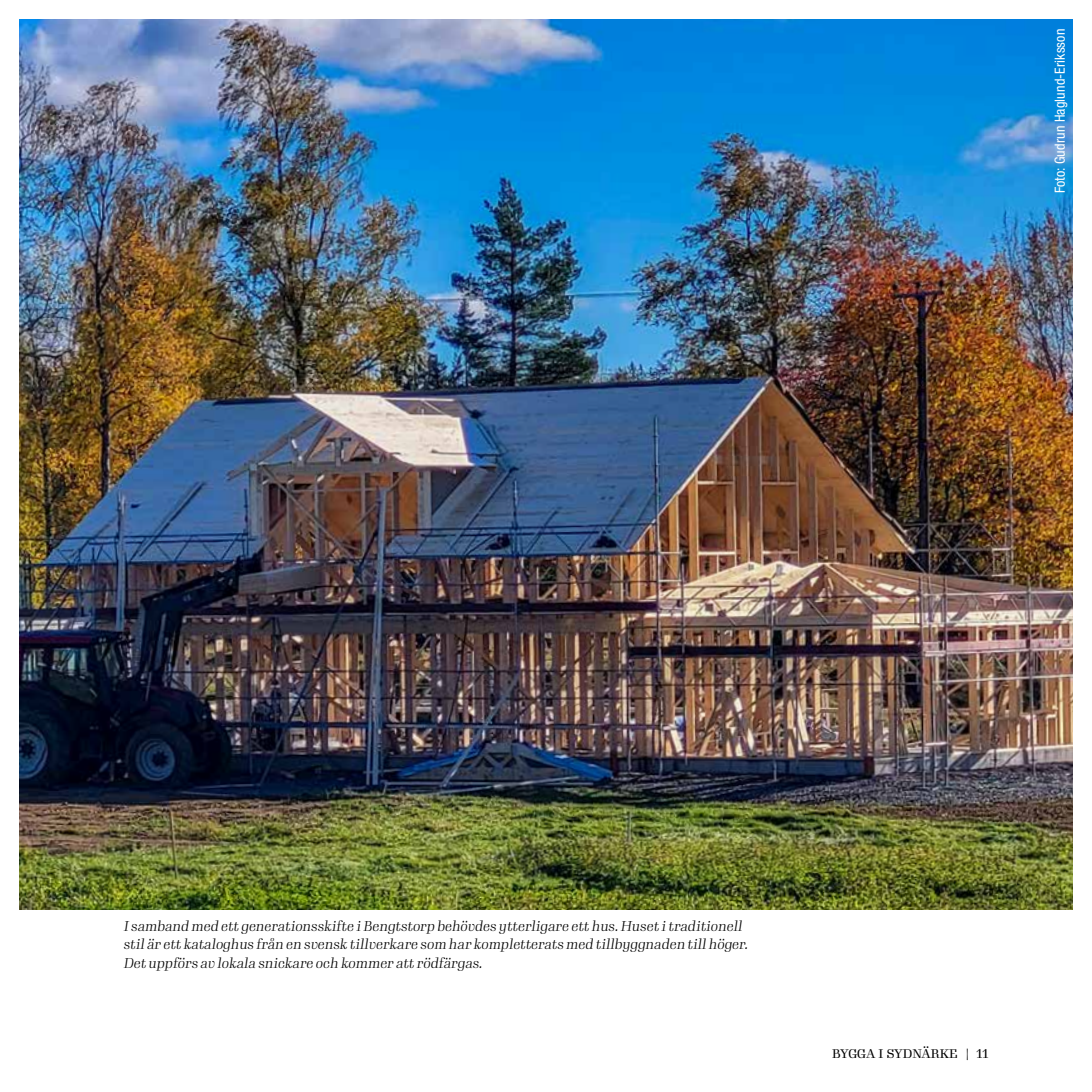
<style>
.page{position:relative;width:1092px;height:1092px;background:#fff}
.page>*{position:absolute;margin:0;border:0;box-sizing:border-box;transform-origin:0 0}
.t1{font:italic 300 14px/18.4px "Gimlet Display";letter-spacing:.01em;color:#000}
.t2{font:condensed 14px "Helvetica Neue LT Std";letter-spacing:.01em;color:#fff}
.t3{font:12.25px "Gimlet Display";color:#000}
</style>
<div class="page">
<img style="left:20px;top:20px;width:1051px;height:889px">
<p class="t2" style="left:1051px;top:193px;width:166px;rotate:-90deg">Foto: Gudrun Haglund-Eriksson</p>
<p class="t1" style="left:124px;top:916px;width:625px">I samband med ett generationsskifte i Bengtstorp behövdes ytterligare ett hus. Huset i traditionell stil är ett kataloghus från en svensk tillverkare som har kompletterats med tillbyggnaden till höger.<br>Det uppförs av lokala snickare och kommer att rödfärgas.</p>
<p class="t3" style="left:832px;top:1044px;width:158px">BYGGA I SYDNÄRKE | 11</p>
</div>
